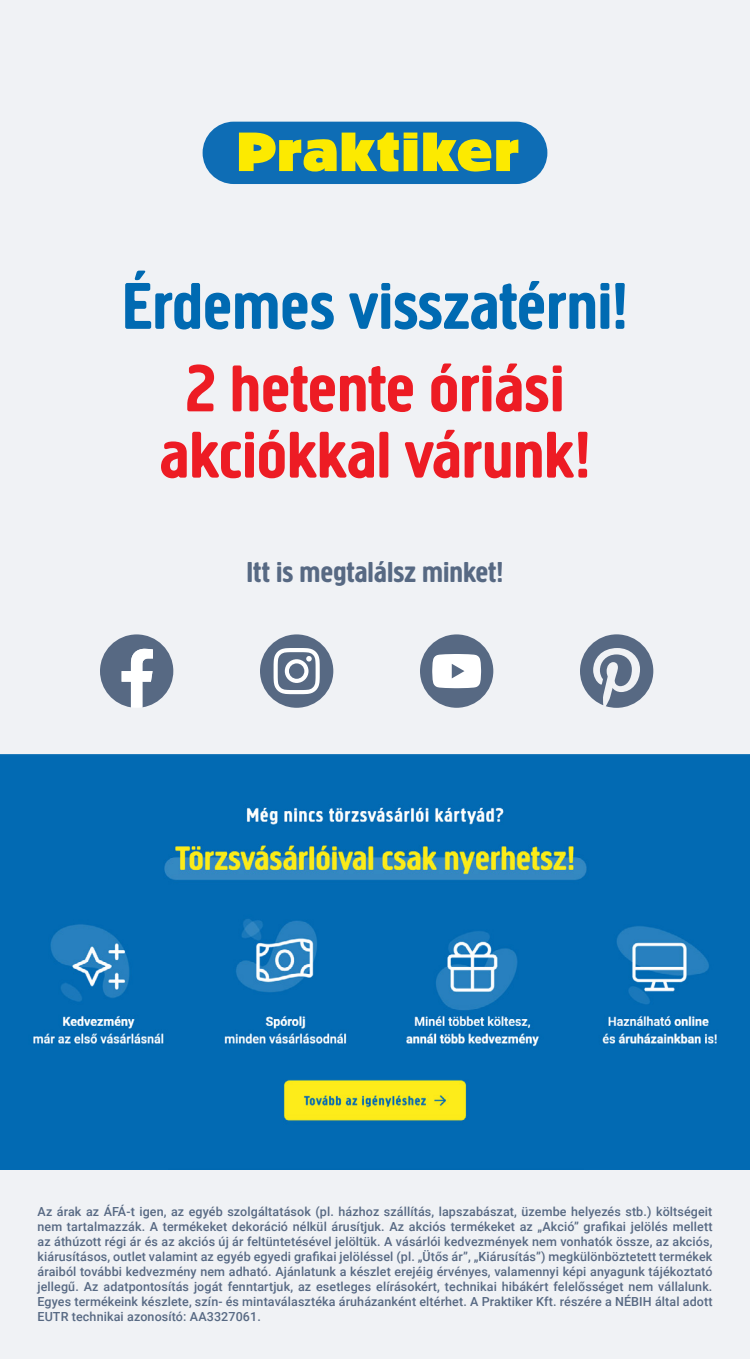
<style>
.page{position:relative;width:750px;height:1359px;background:#f0f2f5}
.page>*{position:absolute;margin:0;border:0;box-sizing:border-box;transform-origin:0 0}
.t1{font:68.75px/66.2px "Creighton HU";letter-spacing:.02em;color:#ed1c24;text-align:center}
.t2{font:68.75px "Creighton HU";letter-spacing:.015em;color:#006ab2}
.t3{font:30px "Creighton HU";letter-spacing:.02em;color:#576983}
.t4{font:500 12.5px/15px "Roboto";letter-spacing:.01em;color:#576983;text-align:justify}
</style>
<div class="page">
<img style="left:0;top:755px;width:750px;height:414px">
<svg style="left:100px;top:634px;width:73px;height:74px"></svg>
<div style="left:260px;top:634px;width:73px;height:74px;background:#576983;border-radius:50%"></div>
<svg style="left:274px;top:648px;width:46px;height:46px"></svg>
<svg style="left:580px;top:634px;width:73px;height:74px"></svg>
<div style="left:420px;top:634px;width:73px;height:74px;background:#576983;border-radius:50%"></div>
<svg style="left:432px;top:654px;width:49px;height:34px;background:#ebedf0"></svg>
<div style="left:203px;top:122px;width:344px;height:62px;background:#0e6db5;border-radius:31px"></div>
<svg style="left:239px;top:133px;width:279px;height:39px"></svg>
<h1 class="t2" style="left:123px;top:265px;width:506px">Érdemes visszatérni!</h1>
<h1 class="t1" style="left:160px;top:355px;width:431px">2 hetente óriási akciókkal várunk!</h1>
<h2 class="t3" style="left:247px;top:555px;width:258px">Itt is megtalálsz minket!</h2>
<p class="t4" style="left:38px;top:1204px;width:677px">Az árak az ÁFÁ-t igen, az egyéb szolgáltatások (pl. házhoz szállítás, lapszabászat, üzembe helyezés stb.) költségeit nem tartalmazzák. A termékeket dekoráció nélkül árusítjuk. Az akciós termékeket az „Akció” grafikai jelölés mellett az áthúzott régi ár és az akciós új ár feltüntetésével jelöltük. A vásárlói kedvezmények nem vonhatók össze, az akciós, kiárusításos, outlet valamint az egyéb egyedi grafikai jelöléssel (pl. „Ütős ár”, „Kiárusítás”) megkülönböztetett termékek áraiból további kedvezmény nem adható. Ajánlatunk a készlet erejéig érvényes, valamennyi képi anyagunk tájékoztató jellegű. Az adatpontosítás jogát fenntartjuk, az esetleges elírásokért, technikai hibákért felelősséget nem vállalunk.<br>Egyes termékeink készlete, szín- és mintaválasztéka áruházanként eltérhet. A Praktiker Kft. részére a NÉBIH által adott EUTR technikai azonosító: AA3327061.</p>
</div>
